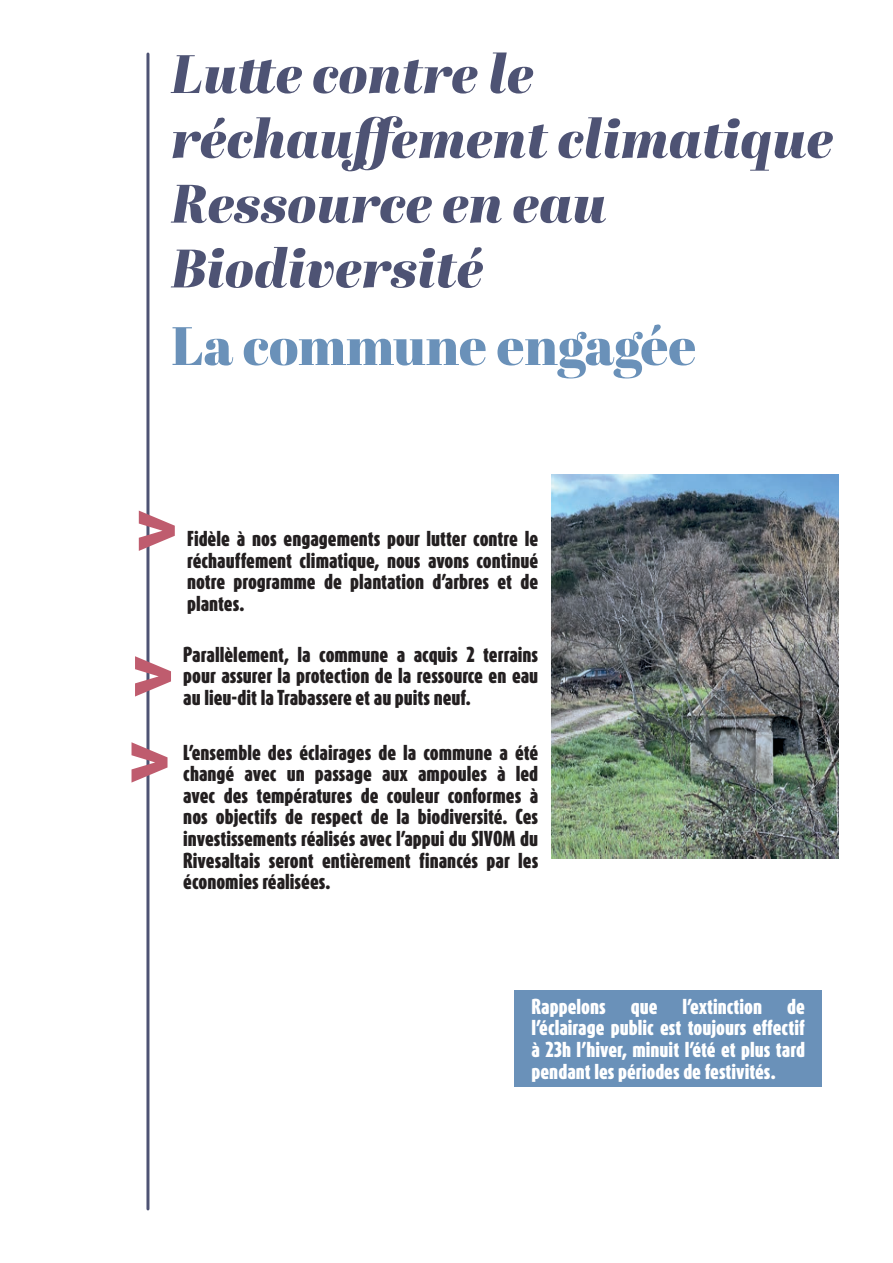
<style>
.page{position:relative;width:893px;height:1263px;background:#fff}
.page>*{position:absolute;margin:0;border:0;box-sizing:border-box;transform-origin:0 0}
.t1{font:900 90px/145.6px "Dax Compact Pro";color:#bf5c6e}
.t2{font:italic 54px/64.8px "Abril Fatface";color:#4e5374}
.t3{font:54px "Abril Fatface";color:#6a91b9}
.t4{font:900 18px/21.6px "Dax Compact Pro";color:#231f20;text-align:justify}
.t5{font:900 18px/21.6px "Dax Compact Pro";color:#fff;text-align:justify}
</style>
<div class="page">
<hr style="left:146px;top:54px;width:3px;height:1155px;background:#4e5374">
<div style="left:514px;top:990px;width:308px;height:97px;background:#6a91b9"></div>
<img style="left:551px;top:474px;width:288px;height:384px">
<h2 class="t2" style="left:171px;top:40px;width:663px">Lutte contre le réchauffement climatique<br>Ressource en eau<br>Biodiversité</h2>
<h2 class="t3" style="left:171px;top:308px;width:526px">La commune engagée</h2>
<h1 class="t1" style="left:131px;top:454px;width:49px">&gt; &gt;</h1>
<h1 class="t1" style="left:128px;top:686px;width:45px">&gt;</h1>
<p class="t4" style="left:187px;top:527px;width:353px">Fidèle à nos engagements pour lutter contre le réchauffement climatique, nous avons continué notre programme de plantation d’arbres et de plantes.</p>
<p class="t4" style="left:183px;top:643px;width:356px">Parallèlement, la commune a acquis 2 terrains pour assurer la protection de la ressource en eau au lieu-dit la Trabassere et au puits neuf.</p>
<p class="t4" style="left:183px;top:741px;width:356px">L’ensemble des éclairages de la commune a été changé avec un passage aux ampoules à led avec des températures de couleur conformes à nos objectifs de respect de la biodiversité. Ces investissements réalisés avec l’appui du SIVOM du Rivesaltais seront entièrement financés par les économies réalisées.</p>
<p class="t5" style="left:531px;top:995px;width:76px">Rappelons</p>
<p class="t5" style="left:631px;top:995px;width:28px">que</p>
<p class="t5" style="left:682px;top:995px;width:81px">l’extinction</p>
<p class="t5" style="left:531px;top:995px;width:275px;text-indent:256px">de l’éclairage public est toujours effectif à 23h l’hiver, minuit l’été et plus tard pendant les périodes de festivités.</p>
</div>
